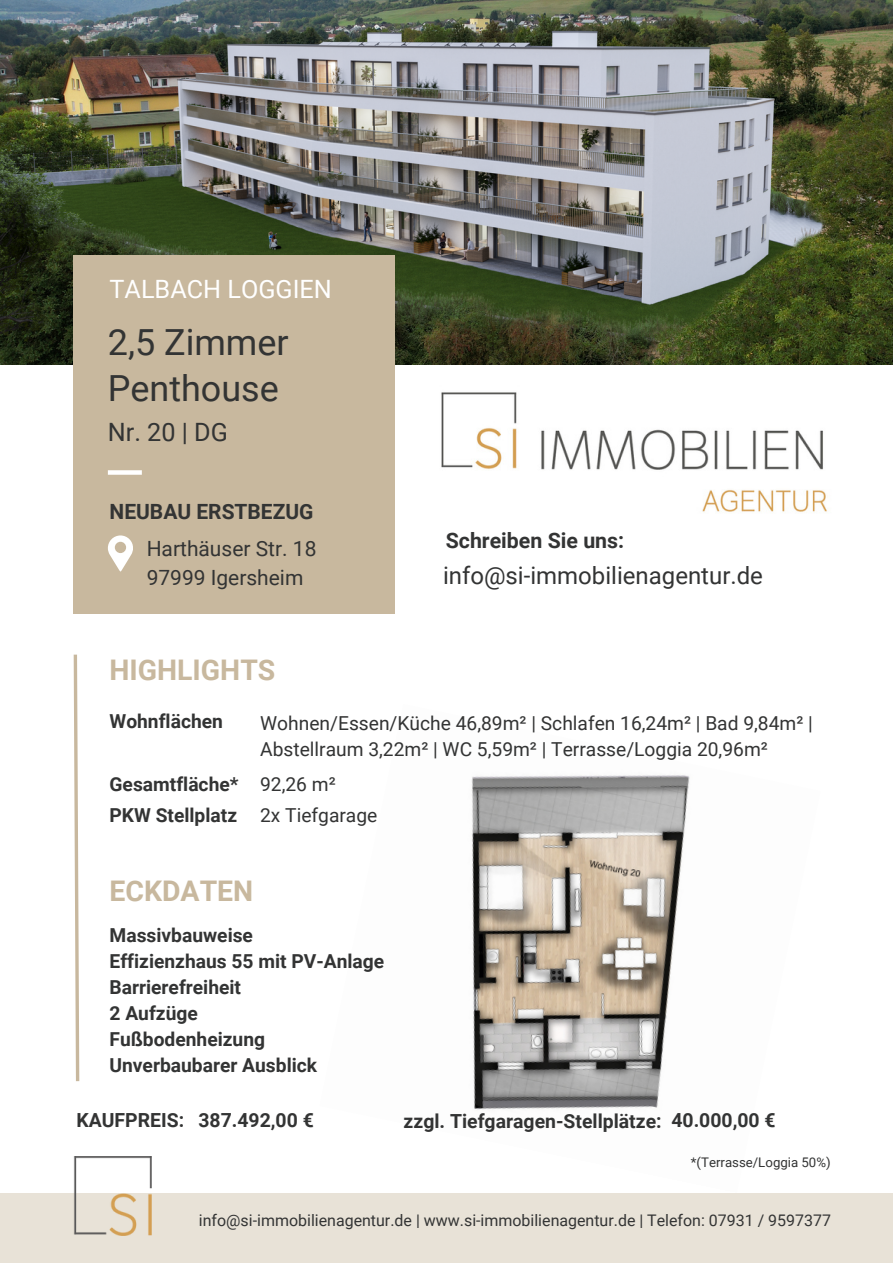
<style>
.page{position:relative;width:893px;height:1264px;background:#fff}
.page>*{position:absolute;margin:0;border:0;box-sizing:border-box;transform-origin:0 0}
.t1{font:36px "Roboto";color:#333434}
.t2{font:700 28.35px "Roboto";color:#c8b89e}
.t3{font:25.2px "Roboto";color:#fff}
.t4{font:25.2px "Roboto";color:#333434}
.t5{font:24px "Roboto";color:#333434}
.t6{font:700 21.3px "Roboto";color:#333434}
.t7{font:21px "Roboto";color:#333434}
.t8{font:700 21px "Roboto";color:#333434}
.t9{font:700 19.35px "Roboto";color:#333434}
.t10{font:700 19.2px "Roboto";color:#333434}
.t11{font:19.2px/25.8px "Roboto";color:#333434}
.t12{font:15.9px "Roboto";color:#333434}
.t13{font:13.2px "Roboto";color:#333434}
</style>
<div class="page">
<img style="left:0;top:0;width:892px;height:365px">
<div style="left:74px;top:255px;width:321px;height:358px;background:#c8b89e"></div>
<div style="left:108px;top:470px;width:34px;height:5px;background:#fff"></div>
<div style="left:0;top:1192px;width:892px;height:70px;background:#e8e2d7"></div>
<svg style="left:73px;top:654px;width:7px;height:428px"></svg>
<img style="left:64px;top:1156px;width:88px;height:79px">
<img style="left:441px;top:392px;width:386px;height:120px">
<svg style="left:108px;top:535px;width:25px;height:37px"></svg>
<img style="left:471px;top:775px;width:219px;height:335px">
<p class="t3" style="left:109px;top:274px;width:224px">TALBACH LOGGIEN</p>
<p class="t1" style="left:108px;top:321px;width:182px">2,5 Zimmer</p>
<p class="t1" style="left:108px;top:368px;width:172px">Penthouse</p>
<p class="t4" style="left:108px;top:418px;width:122px">Nr. 20 | DG</p>
<p class="t8" style="left:109px;top:499px;width:205px">NEUBAU ERSTBEZUG</p>
<p class="t7" style="left:147px;top:536px;width:171px">Harthäuser Str. 18</p>
<p class="t7" style="left:147px;top:565px;width:158px">97999 Igersheim</p>
<p class="t2" style="left:109px;top:653px;width:167px">HIGHLIGHTS</p>
<p class="t6" style="left:446px;top:528px;width:180px">Schreiben Sie uns:</p>
<p class="t5" style="left:443px;top:561px;width:321px">info@si-immobilienagentur.de</p>
<p class="t10" style="left:109px;top:710px;width:115px">Wohnflächen</p>
<p class="t11" style="left:260px;top:710px;width:554px">Wohnen/Essen/Küche 46,89m² | Schlafen 16,24m² | Bad 9,84m² |<br>Abstellraum 3,22m² | WC 5,59m² | Terrasse/Loggia 20,96m²</p>
<p class="t10" style="left:109px;top:773px;width:130px">Gesamtfläche*</p>
<p class="t11" style="left:260px;top:771px;width:77px">92,26 m²</p>
<p class="t10" style="left:109px;top:804px;width:129px">PKW Stellplatz</p>
<p class="t11" style="left:260px;top:802px;width:119px">2x Tiefgarage</p>
<p class="t2" style="left:109px;top:875px;width:145px">ECKDATEN</p>
<p class="t10" style="left:109px;top:924px;width:145px">Massivbauweise</p>
<p class="t10" style="left:109px;top:950px;width:276px">Effizienzhaus 55 mit PV-Anlage</p>
<p class="t10" style="left:109px;top:976px;width:133px">Barrierefreiheit</p>
<p class="t10" style="left:109px;top:1002px;width:90px">2 Aufzüge</p>
<p class="t10" style="left:109px;top:1027px;width:157px">Fußbodenheizung</p>
<p class="t10" style="left:109px;top:1053px;width:209px">Unverbaubarer Ausblick</p>
<p class="t9" style="left:76px;top:1109px;width:109px">KAUFPREIS:</p>
<p class="t9" style="left:198px;top:1109px;width:117px">387.492,00 €</p>
<p class="t9" style="left:403px;top:1109px;width:259px">zzgl. Tiefgaragen-Stellplätze:</p>
<p class="t9" style="left:671px;top:1109px;width:106px">40.000,00 €</p>
<p class="t13" style="left:691px;top:1154px;width:141px">*(Terrasse/Loggia 50%)</p>
<p class="t12" style="left:199px;top:1210px;width:633px">info@si-immobilienagentur.de | www.si-immobilienagentur.de | Telefon: 07931 / 9597377</p>
</div>
